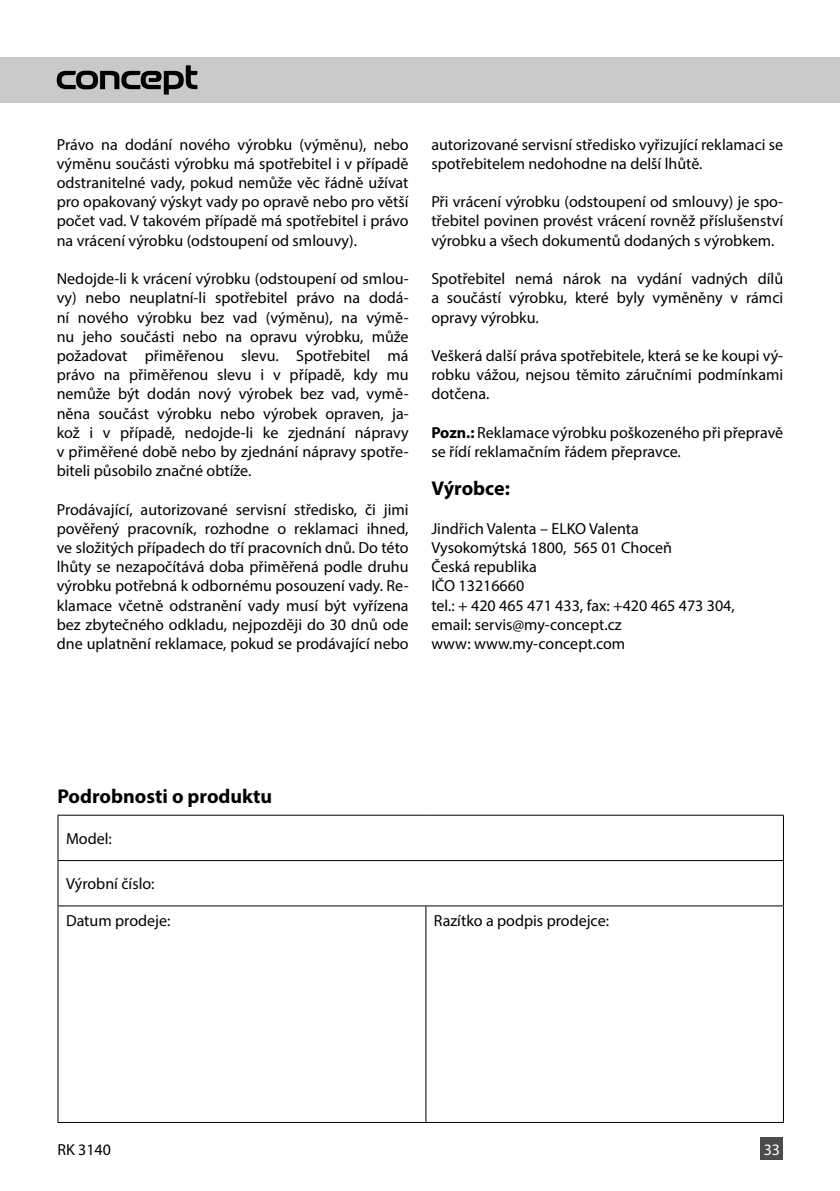
<style>
.page{position:relative;width:840px;height:1191px;background:#fff}
.page>*{position:absolute;margin:0;border:0;box-sizing:border-box;transform-origin:0 0}
.t1{font:700 20px "Myriad Pro";color:#000}
.t2{font:16px/19.2px "Myriad Pro";color:#000;text-align:justify}
.t3{font:16px "Myriad Pro";color:#fff}
.s1{font-weight:700}
</style>
<div class="page">
<div style="left:0;top:57px;width:839px;height:46px;background:#c9c9c9"></div>
<svg style="left:57px;top:65px;width:140px;height:30px"></svg>
<div style="left:760px;top:1137px;width:22px;height:23px;background:#4b4b4b"></div>
<hr style="left:57px;top:860px;width:368px;height:1px;background:#000">
<hr style="left:425px;top:860px;width:358px;height:1px;background:#000">
<hr style="left:425px;top:906px;width:1px;height:216px;background:#000">
<hr style="left:57px;top:906px;width:1px;height:216px;background:#000">
<hr style="left:782px;top:906px;width:1px;height:216px;background:#000">
<hr style="left:57px;top:1122px;width:368px;height:1px;background:#000">
<hr style="left:425px;top:1122px;width:358px;height:1px;background:#000">
<hr style="left:57px;top:814px;width:368px;height:1px;background:#000">
<hr style="left:57px;top:815px;width:1px;height:45px;background:#000">
<hr style="left:425px;top:814px;width:358px;height:1px;background:#000">
<hr style="left:782px;top:815px;width:1px;height:45px;background:#000">
<hr style="left:57px;top:861px;width:1px;height:44px;background:#000">
<hr style="left:782px;top:861px;width:1px;height:44px;background:#000">
<hr style="left:57px;top:905px;width:368px;height:1px;background:#000">
<hr style="left:425px;top:905px;width:358px;height:1px;background:#000">
<p class="t2" style="left:57px;top:134px;width:353px">Právo na dodání nového výrobku (výměnu), nebo výměnu součásti výrobku má spotřebitel i v případě odstranitelné vady, pokud nemůže věc řádně užívat pro opakovaný výskyt vady po opravě nebo pro větší počet vad. V takovém případě má spotřebitel i právo na vrácení výrobku (odstoupení od smlouvy).</p>
<p class="t2" style="left:57px;top:269px;width:353px">Nedojde-li k vrácení výrobku (odstoupení od smlou&shy;vy) nebo neuplatní-li spotřebitel právo na dodá&shy;ní nového výrobku bez vad (výměnu), na výmě&shy;nu jeho součásti nebo na opravu výrobku, může požadovat přiměřenou slevu. Spotřebitel má právo na přiměřenou slevu i v případě, kdy mu nemůže být dodán nový výrobek bez vad, vymě&shy;něna součást výrobku nebo výrobek opraven, ja&shy;kož i v případě, nedojde-li ke zjednání nápravy v přiměřené době nebo by zjednání nápravy spotře&shy;biteli působilo značné obtíže.</p>
<p class="t2" style="left:57px;top:499px;width:353px">Prodávající, autorizované servisní středisko, či jimi pověřený pracovník, rozhodne o reklamaci ihned, ve složitých případech do tří pracovních dnů. Do této lhůty se nezapočítává doba přiměřená podle druhu výrobku potřebná k odbornému posouzení vady. Re&shy;klamace včetně odstranění vady musí být vyřízena bez zbytečného odkladu, nejpozději do 30 dnů ode dne uplatnění reklamace, pokud se prodávající nebo</p>
<p class="t2" style="left:431px;top:134px;width:353px">autorizované servisní středisko vyřizující reklamaci se spotřebitelem nedohodne na delší lhůtě.</p>
<p class="t2" style="left:431px;top:192px;width:353px">Při vrácení výrobku (odstoupení od smlouvy) je spo&shy;třebitel povinen provést vrácení rovněž příslušenství výrobku a všech dokumentů dodaných s výrobkem.</p>
<p class="t2" style="left:431px;top:269px;width:353px">Spotřebitel nemá nárok na vydání vadných dílů a součástí výrobku, které byly vyměněny v rámci opravy výrobku.</p>
<p class="t2" style="left:431px;top:346px;width:353px">Veškerá další práva spotřebitele, která se ke koupi vý&shy;robku vážou, nejsou těmito záručními podmínkami dotčena.</p>
<p class="t2" style="left:431px;top:422px;width:353px"><span class="s1">Pozn.:</span> Reklamace výrobku poškozeného při přepravě se řídí reklamačním řádem přepravce.</p>
<p class="t1" style="left:431px;top:475px;width:80px">Výrobce:</p>
<p class="t2" style="left:431px;top:518px;width:305px;text-align:left">Jindřich Valenta – ELKO Valenta<br>Vysokomýtská 1800, 565 01 Choceň<br>Česká republika<br>IČO 13216660<br>tel.: + 420 465 471 433, fax: +420 465 473 304, email: servis@my-concept.cz<br>www: www.my-concept.com</p>
<p class="t1" style="left:57px;top:783px;width:216px">Podrobnosti o produktu</p>
<p class="t2" style="left:66px;top:828px;width:47px">Model:</p>
<p class="t2" style="left:66px;top:874px;width:90px">Výrobní číslo:</p>
<p class="t2" style="left:66px;top:910px;width:106px">Datum prodeje:</p>
<p class="t2" style="left:433px;top:910px;width:176px">Razítko a podpis prodejce:</p>
<p class="t2" style="left:57px;top:1139px;width:55px">RK 3140</p>
<p class="t3" style="left:763px;top:1139px;width:18px">33</p>
</div>
